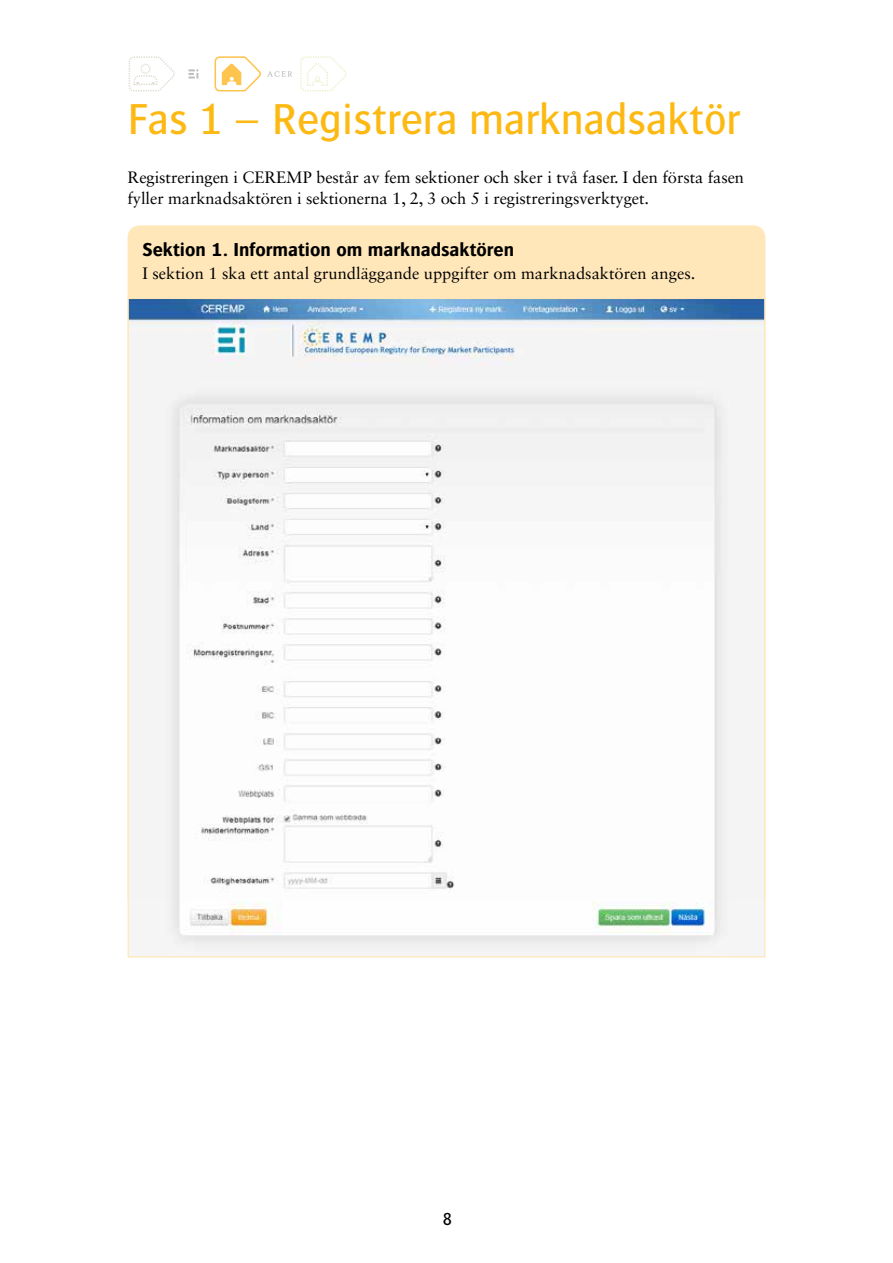
<style>
.page{position:relative;width:893px;height:1263px;background:#fff}
.page>*{position:absolute;margin:0;border:0;box-sizing:border-box;transform-origin:0 0}
.t1{font:500 45px "Bosis Std";color:#fdb913}
.t2{font:700 19.5px "Bosis Std";color:#000}
.t3{font:500 18px "Bosis Std";color:#000}
.t4{font:16.5px/21px "Sabon LT Std";letter-spacing:-.005em;color:#000}
</style>
<div class="page">
<svg style="left:127px;top:225px;width:639px;height:675px;background:#fbe6bd"></svg>
<img style="left:130px;top:300px;width:633px;height:652px">
<svg style="left:300px;top:56px;width:47px;height:36px"></svg>
<svg style="left:128px;top:56px;width:47px;height:36px"></svg>
<svg style="left:214px;top:56px;width:79px;height:36px"></svg>
<svg style="left:189px;top:69px;width:9px;height:10px"></svg>
<h1 class="t1" style="left:128px;top:95px;width:614px">Fas 1 – Registrera marknadsaktör</h1>
<p class="t4" style="left:128px;top:166px;width:618px">Registreringen i CEREMP består av fem sektioner och sker i två faser. I den första fasen fyller marknadsaktören i sektionerna 1, 2, 3 och 5 i registreringsverktyget.</p>
<p class="t2" style="left:142px;top:239px;width:373px">Sektion 1. Information om marknadsaktören</p>
<p class="t4" style="left:142px;top:263px;width:554px">I sektion 1 ska ett antal grundläggande uppgifter om marknadsaktören anges.</p>
<p class="t3" style="left:443px;top:1209px;width:11px">8</p>
</div>
